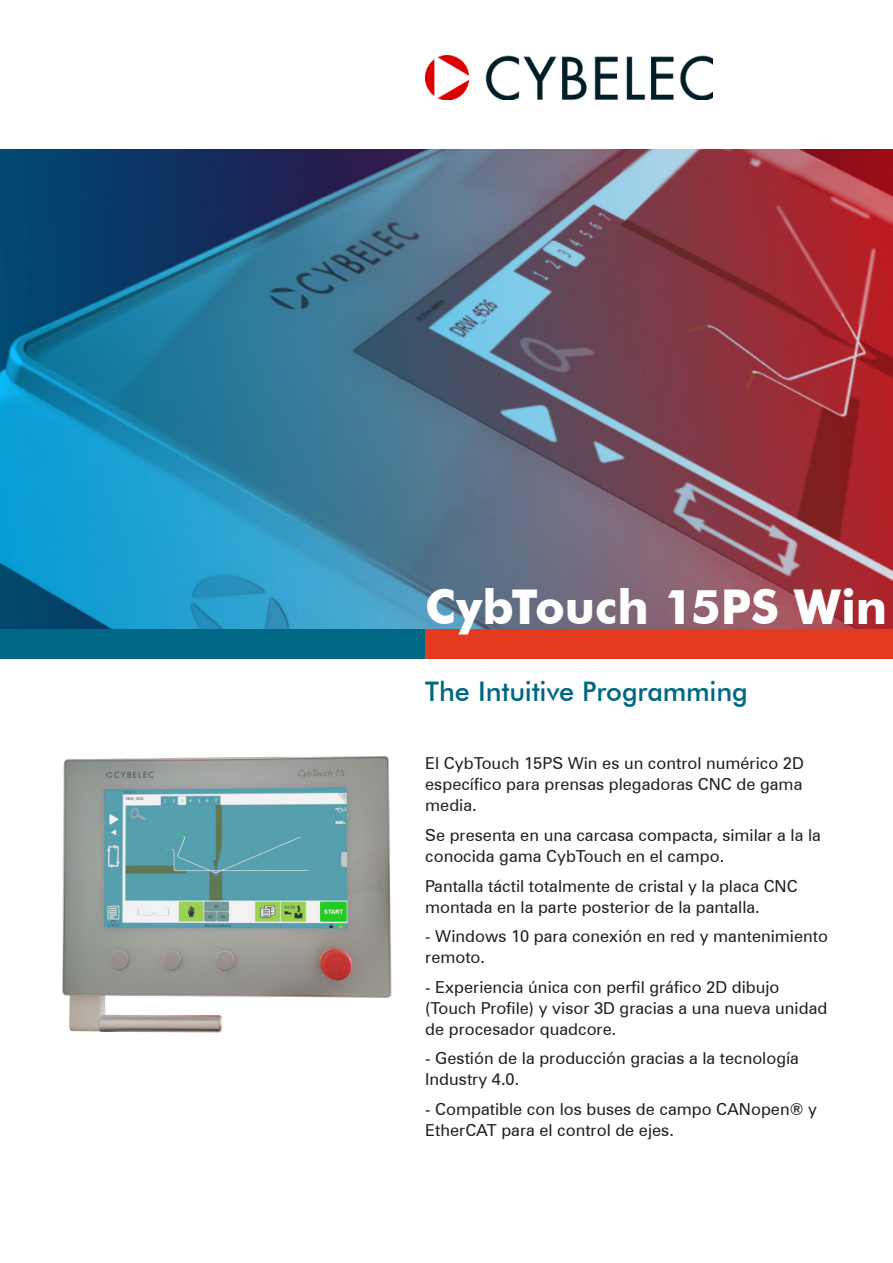
<style>
.page{position:relative;width:893px;height:1263px;background:#fff}
.page>*{position:absolute;margin:0;border:0;box-sizing:border-box;transform-origin:0 0}
.t1{font:700 48px "Futura BT";color:#fff}
.t2{font:500 27px "Futura BT";letter-spacing:-.005em;color:#006884}
.t3{font:16.5px/21px "Zurich BT";color:#231f20}
</style>
<div class="page">
<img style="left:0;top:149px;width:893px;height:480px">
<div style="left:0;top:629px;width:425px;height:30px;background:#006884"></div>
<div style="left:425px;top:629px;width:468px;height:30px;background:#e43b20"></div>
<img style="left:425px;top:55px;width:288px;height:45px">
<img style="left:62px;top:756px;width:330px;height:277px">
<h1 class="t1" style="left:425px;top:587px;width:463px">CybTouch 15PS Win</h1>
<h2 class="t2" style="left:425px;top:680px;width:324px">The Intuitive Programming</h2>
<p class="t3" style="left:425px;top:754px;width:380px;text-align:justify">El CybTouch 15PS Win es un control numérico 2D específico para prensas plegadoras CNC de gama media.</p>
<p class="t3" style="left:425px;top:826px;width:397px">Se presenta en una carcasa compacta, similar a la la conocida gama CybTouch en el campo.</p>
<p class="t3" style="left:425px;top:876px;width:374px">Pantalla táctil totalmente de cristal y la placa CNC montada en la parte posterior de la pantalla.</p>
<p class="t3" style="left:425px;top:927px;width:404px">- Windows 10 para conexión en red y mantenimiento remoto.</p>
<p class="t3" style="left:425px;top:977px;width:404px">- Experiencia única con perfil gráfico 2D dibujo (Touch Profile) y visor 3D gracias a una nueva unidad de procesador quadcore.</p>
<p class="t3" style="left:425px;top:1049px;width:375px">- Gestión de la producción gracias a la tecnología<br>Industry 4.0.</p>
<p class="t3" style="left:425px;top:1099px;width:393px">- Compatible con los buses de campo CANopen® y<br>EtherCAT para el control de ejes.</p>
</div>
